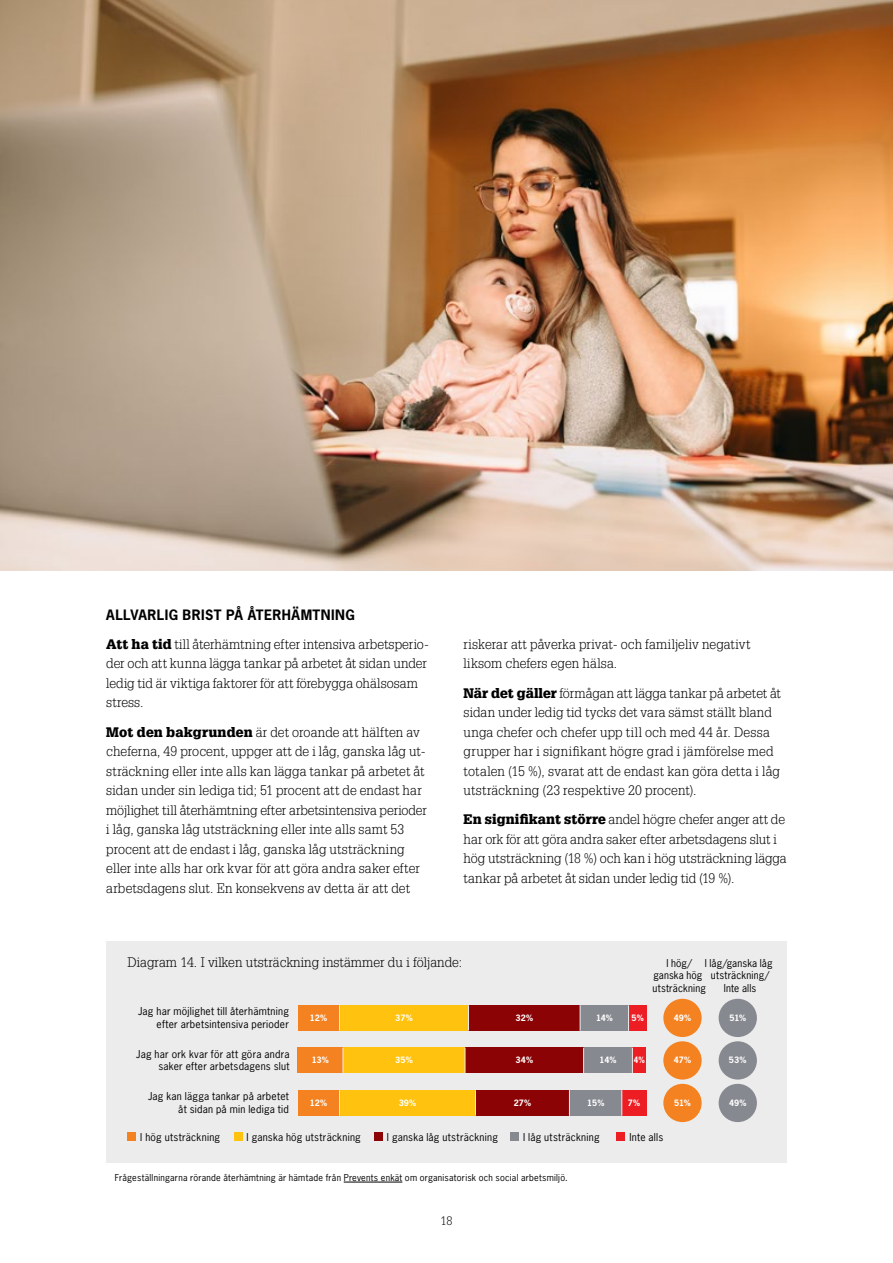
<style>
.page{position:relative;width:893px;height:1263px;background:#fff}
.page>*{position:absolute;margin:0;border:0;box-sizing:border-box;transform-origin:0 0}
.t1{font:300 13.5px/19.5px "Glypha LT Std";letter-spacing:.005em;color:#000}
.t2{font:700 13.5px "News Gothic Std";letter-spacing:.03em;color:#000}
.t3{font:300 12px "Glypha LT Std";color:#000}
.t4{font:10.2px/12.6px "News Gothic Std";letter-spacing:.025em;color:#000;text-align:right}
.t5{font:9px "News Gothic Std";letter-spacing:.03em;color:#000}
.t6{font:700 8.25px "News Gothic Std";letter-spacing:-.005em;color:#fff}
.t7{font:700 8.25px "News Gothic Std";letter-spacing:-.005em;color:#fff;scale:.9 1}
.s1{font-weight:900}
</style>
<div class="page">
<img style="left:0;top:0;width:893px;height:571px">
<div style="left:106px;top:941px;width:681px;height:221px;background:#ececec"></div>
<div style="left:298px;top:1048px;width:45px;height:25px;background:#f58220"></div>
<div style="left:343px;top:1048px;width:122px;height:25px;background:#ffc20e"></div>
<div style="left:465px;top:1048px;width:119px;height:25px;background:#8b0304"></div>
<div style="left:584px;top:1048px;width:48px;height:25px;background:#878990"></div>
<div style="left:632px;top:1048px;width:14px;height:25px;background:#ed1d24"></div>
<div style="left:298px;top:1090px;width:41px;height:26px;background:#f58220"></div>
<div style="left:339px;top:1090px;width:136px;height:26px;background:#ffc20e"></div>
<div style="left:475px;top:1090px;width:95px;height:26px;background:#8b0304"></div>
<div style="left:570px;top:1090px;width:52px;height:26px;background:#878990"></div>
<div style="left:622px;top:1090px;width:24px;height:26px;background:#ed1d24"></div>
<div style="left:663px;top:999px;width:39px;height:38px;background:#f58220;border-radius:50%"></div>
<div style="left:719px;top:999px;width:38px;height:38px;background:#878990;border-radius:50%"></div>
<div style="left:663px;top:1041px;width:39px;height:38px;background:#f58220;border-radius:50%"></div>
<div style="left:719px;top:1041px;width:38px;height:38px;background:#878990;border-radius:50%"></div>
<div style="left:663px;top:1084px;width:39px;height:38px;background:#f58220;border-radius:50%"></div>
<div style="left:719px;top:1084px;width:38px;height:38px;background:#878990;border-radius:50%"></div>
<div style="left:339px;top:1005px;width:129px;height:26px;background:#ffc20e"></div>
<div style="left:468px;top:1005px;width:112px;height:26px;background:#8b0304"></div>
<div style="left:298px;top:1005px;width:41px;height:26px;background:#f58220"></div>
<div style="left:580px;top:1005px;width:49px;height:26px;background:#878990"></div>
<div style="left:629px;top:1005px;width:17px;height:26px;background:#ed1d24"></div>
<div style="left:128px;top:1133px;width:8px;height:8px;background:#f58220"></div>
<div style="left:234px;top:1133px;width:8px;height:8px;background:#ffc20e"></div>
<div style="left:374px;top:1133px;width:9px;height:8px;background:#8b0304"></div>
<div style="left:617px;top:1133px;width:8px;height:8px;background:#ed1d24"></div>
<div style="left:510px;top:1133px;width:9px;height:8px;background:#878990"></div>
<svg style="left:339px;top:1090px;width:1px;height:26px"></svg>
<svg style="left:343px;top:1048px;width:1px;height:25px"></svg>
<svg style="left:339px;top:1005px;width:1px;height:26px"></svg>
<svg style="left:468px;top:1005px;width:1px;height:26px"></svg>
<svg style="left:465px;top:1048px;width:1px;height:25px"></svg>
<svg style="left:475px;top:1090px;width:1px;height:26px"></svg>
<svg style="left:569px;top:1090px;width:1px;height:26px"></svg>
<svg style="left:583px;top:1048px;width:1px;height:25px"></svg>
<svg style="left:580px;top:1005px;width:1px;height:26px"></svg>
<svg style="left:632px;top:1048px;width:1px;height:25px"></svg>
<svg style="left:621px;top:1090px;width:1px;height:26px"></svg>
<svg style="left:628px;top:1005px;width:1px;height:26px"></svg>
<hr style="left:344px;top:1182px;width:58px;height:1px;background:#000">
<p class="t2" style="left:106px;top:605px;width:250px">ALLVARLIG BRIST PÅ ÅTERHÄMTNING</p>
<p class="t1" style="left:106px;top:634px;width:324px"><span class="s1">Att ha tid</span> till återhämtning efter intensiva arbetsperio&shy;der och att kunna lägga tankar på arbetet åt sidan under ledig tid är viktiga faktorer för att förebygga ohälsosam stress.</p>
<p class="t1" style="left:106px;top:722px;width:322px"><span class="s1">Mot den bakgrunden</span> är det oroande att hälften av cheferna, 49 procent, uppger att de i låg, ganska låg ut&shy;sträckning eller inte alls kan lägga tankar på arbetet åt sidan under sin lediga tid; 51 procent att de endast har möjlighet till återhämtning efter arbetsintensiva perioder i låg, ganska låg utsträckning eller inte alls samt 53 procent att de endast i låg, ganska låg utsträckning eller inte alls har ork kvar för att göra andra saker efter arbetsdagens slut. En konsekvens av detta är att det</p>
<p class="t1" style="left:463px;top:634px;width:289px">riskerar att påverka privat- och familjeliv negativt liksom chefers egen hälsa.</p>
<p class="t1" style="left:463px;top:683px;width:319px"><span class="s1">När det gäller</span> förmågan att lägga tankar på arbetet åt sidan under ledig tid tycks det vara sämst ställt bland unga chefer och chefer upp till och med 44 år. Dessa grupper har i signifikant högre grad i jämförelse med totalen (15 %), svarat att de endast kan göra detta i låg utsträckning (23 respektive 20 procent).</p>
<p class="t1" style="left:463px;top:810px;width:325px"><span class="s1">En signifikant större</span> andel högre chefer anger att de har ork för att göra andra saker efter arbetsdagens slut i hög utsträckning (18 %) och kan i hög utsträckning lägga tankar på arbetet åt sidan under ledig tid (19 %).</p>
<p class="t1" style="left:128px;top:953px;width:336px">Diagram 14. I vilken utsträckning instämmer du i följande:</p>
<p class="t4" style="left:653px;top:957px;width:55px;text-align:center">I hög/ ganska hög utsträckning</p>
<p class="t4" style="left:705px;top:957px;width:69px;text-align:center">I låg/ganska låg utsträckning/<br>Inte alls</p>
<p class="t4" style="left:138px;top:1005px;width:152px">Jag har möjlighet till återhämtning efter arbetsintensiva perioder</p>
<p class="t4" style="left:136px;top:1047px;width:155px">Jag har ork kvar för att göra andra saker efter arbetsdagens slut</p>
<p class="t4" style="left:148px;top:1090px;width:142px">Jag kan lägga tankar på arbetet åt sidan på min lediga tid</p>
<p class="t6" style="left:310px;top:1012px;width:19px">12%</p>
<p class="t6" style="left:395px;top:1012px;width:19px">37%</p>
<p class="t6" style="left:515px;top:1012px;width:19px">32%</p>
<p class="t6" style="left:596px;top:1012px;width:18px">14%</p>
<p class="t6" style="left:632px;top:1012px;width:14px">5%</p>
<p class="t6" style="left:674px;top:1012px;width:19px">49%</p>
<p class="t6" style="left:729px;top:1012px;width:18px">51%</p>
<p class="t6" style="left:674px;top:1054px;width:19px">47%</p>
<p class="t6" style="left:729px;top:1054px;width:19px">53%</p>
<p class="t6" style="left:674px;top:1097px;width:18px">51%</p>
<p class="t6" style="left:729px;top:1097px;width:19px">49%</p>
<p class="t6" style="left:312px;top:1054px;width:19px">13%</p>
<p class="t6" style="left:395px;top:1054px;width:19px">35%</p>
<p class="t6" style="left:516px;top:1054px;width:19px">34%</p>
<p class="t6" style="left:599px;top:1054px;width:18px">14%</p>
<p class="t7" style="left:634px;top:1054px;width:14px">4%</p>
<p class="t6" style="left:310px;top:1097px;width:19px">12%</p>
<p class="t6" style="left:399px;top:1097px;width:19px">39%</p>
<p class="t6" style="left:514px;top:1097px;width:19px">27%</p>
<p class="t6" style="left:587px;top:1097px;width:19px">15%</p>
<p class="t6" style="left:628px;top:1097px;width:14px">7%</p>
<p class="t4" style="left:140px;top:1131px;width:81px">I hög utsträckning</p>
<p class="t4" style="left:247px;top:1131px;width:116px">I ganska hög utsträckning</p>
<p class="t4" style="left:387px;top:1131px;width:113px">I ganska låg utsträckning</p>
<p class="t4" style="left:523px;top:1131px;width:78px">I låg utsträckning</p>
<p class="t4" style="left:629px;top:1131px;width:35px">Inte alls</p>
<p class="t5" style="left:115px;top:1172px;width:454px">Frågeställningarna rörande återhämtning är hämtade från Prevents enkät om organisatorisk och social arbetsmiljö.</p>
<p class="t3" style="left:440px;top:1214px;width:14px">18</p>
</div>
